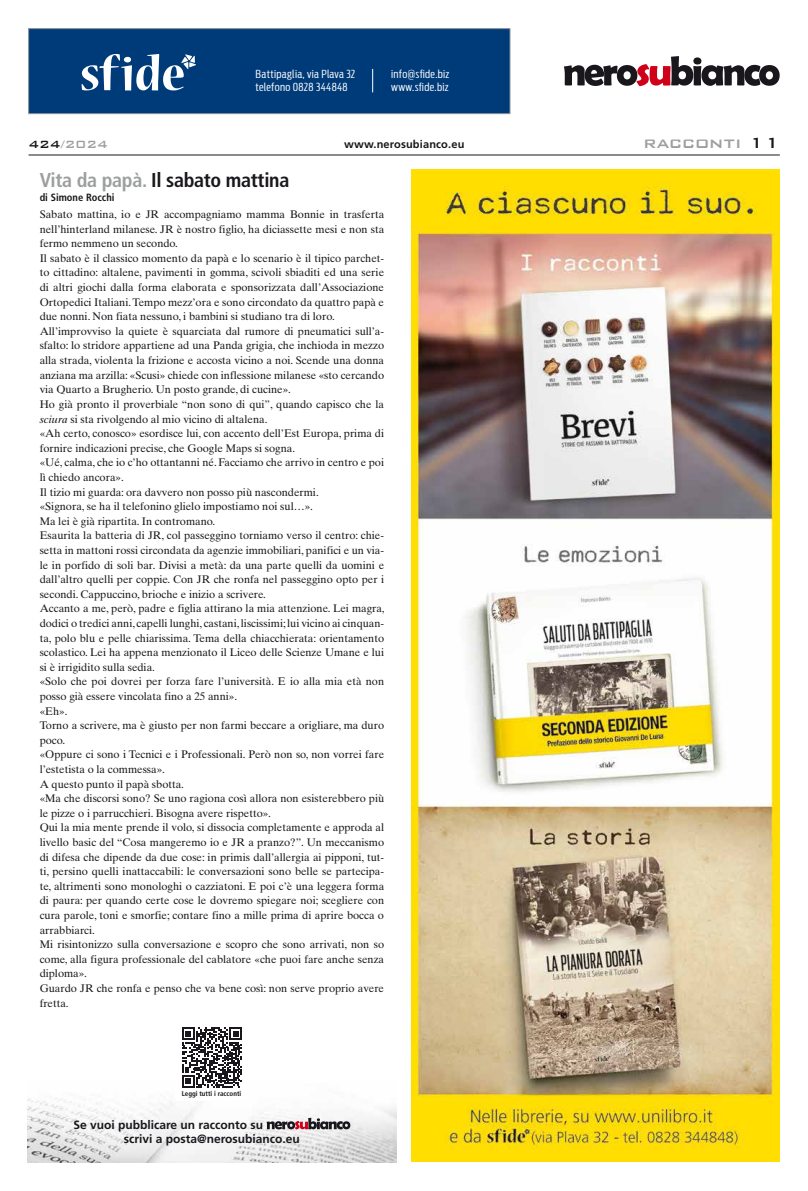
<style>
.page{position:relative;width:808px;height:1191px;background:#fff}
.page>*{position:absolute;margin:0;border:0;box-sizing:border-box;transform-origin:0 0}
.t1{font:700 condensed 20px "Frutiger";letter-spacing:-.015em;color:#1a171c}
.t2{font:500 20px "Bank Gothic";color:#9c9e9f}
.t3{font:500 14px "Bank Gothic";color:#9c9e9f}
.t4{font:700 12px/14.4px "Frutiger";color:#1a171c}
.t5{font:11px/14.6px "Times Ten";color:#1a171c}
.t6{font:300 11px/13.1px "Ford Antenna Extra Cond";letter-spacing:.025em;color:#fff;scale:1.2 1}
.t7{font:700 11px "Frutiger";letter-spacing:.015em;color:#1a171c}
.t8{font:700 condensed 10.5px "Frutiger";color:#1a171c}
.t9{font:700 condensed 7px "Frutiger";color:#1a171c}
.s1{color:#1a171c}
.s2{color:#9c9e9f}
.s3{font-style:italic}
</style>
<div class="page">
<hr style="left:29px;top:155px;width:751px;height:1px;background:#1a171c">
<svg style="left:564px;top:56px;width:216px;height:30px"></svg>
<img style="left:28px;top:1098px;width:368px;height:64px">
<svg style="left:267px;top:1117px;width:83px;height:12px"></svg>
<div style="left:174px;top:1022px;width:76px;height:78px;background:#fff;border-radius:3px"></div>
<svg style="left:182px;top:1027px;width:60px;height:60px"></svg>
<div style="left:29px;top:29px;width:481px;height:85px;background:#003b79"></div>
<svg style="left:82px;top:54px;width:114px;height:36px"></svg>
<svg style="left:372px;top:69px;width:1px;height:23px"></svg>
<div style="left:28px;top:28px;width:482px;height:86px;border:1px solid #9c9e9f"></div>
<img style="left:411px;top:169px;width:369px;height:993px">
<p class="t6" style="left:256px;top:66px;width:85px">Battipaglia, via Plava 32 telefono 0828 344848</p>
<p class="t6" style="left:391px;top:66px;width:50px">info@sfide.biz www.sfide.biz</p>
<p class="t3" style="left:28px;top:133px;width:81px"><span class="s1">424</span>/2024</p>
<p class="t7" style="left:344px;top:138px;width:122px">www.nerosubianco.eu</p>
<h1 class="t1" style="left:40px;top:168px;width:251px"><span class="s2">Vita da papà.</span> Il sabato mattina</h1>
<p class="t8" style="left:40px;top:191px;width:76px">di Simone Rocchi</p>
<p class="t5" style="left:40px;top:207px;width:346px">Sabato mattina, io e JR accompagniamo mamma Bonnie in trasferta nell’hinterland milanese. JR è nostro figlio, ha diciassette mesi e non sta fermo nemmeno un secondo.<br>Il sabato è il classico momento da papà e lo scenario è il tipico parchet&shy;to cittadino: altalene, pavimenti in gomma, scivoli sbiaditi ed una serie di altri giochi dalla forma elaborata e sponsorizzata dall’Associazione Ortopedici Italiani. Tempo mezz’ora e sono circondato da quattro papà e due nonni. Non fiata nessuno, i bambini si studiano tra di loro.<br>All’improvviso la quiete è squarciata dal rumore di pneumatici sull’a&shy;sfalto: lo stridore appartiene ad una Panda grigia, che inchioda in mezzo alla strada, violenta la frizione e accosta vicino a noi. Scende una donna anziana ma arzilla: «Scusi» chiede con inflessione milanese «sto cercando via Quarto a Brugherio. Un posto grande, di cucine».<br>Ho già pronto il proverbiale “non sono di qui”, quando capisco che la <span class="s3">sciura</span> si sta rivolgendo al mio vicino di altalena.<br>«Ah certo, conosco» esordisce lui, con accento dell’Est Europa, prima di fornire indicazioni precise, che Google Maps si sogna.<br>«Ué, calma, che io c’ho ottantanni né. Facciamo che arrivo in centro e poi lì chiedo ancora».<br>Il tizio mi guarda: ora davvero non posso più nascondermi.<br>«Signora, se ha il telefonino glielo impostiamo noi sul…».<br>Ma lei è già ripartita. In contromano.<br>Esaurita la batteria di JR, col passeggino torniamo verso il centro: chie&shy;setta in mattoni rossi circondata da agenzie immobiliari, panifici e un via&shy;le in porfido di soli bar. Divisi a metà: da una parte quelli da uomini e dall’altro quelli per coppie. Con JR che ronfa nel passeggino opto per i secondi. Cappuccino, brioche e inizio a scrivere.<br>Accanto a me, però, padre e figlia attirano la mia attenzione. Lei magra, dodici o tredici anni, capelli lunghi, castani, liscissimi; lui vicino ai cinquan&shy;ta, polo blu e pelle chiarissima. Tema della chiacchierata: orientamento scolastico. Lei ha appena menzionato il Liceo delle Scienze Umane e lui si è irrigidito sulla sedia.<br>«Solo che poi dovrei per forza fare l’università. E io alla mia età non posso già essere vincolata fino a 25 anni».<br>«Eh».<br>Torno a scrivere, ma è giusto per non farmi beccare a origliare, ma duro poco.<br>«Oppure ci sono i Tecnici e i Professionali. Però non so, non vorrei fare l’estetista o la commessa».<br>A questo punto il papà sbotta.<br>«Ma che discorsi sono? Se uno ragiona così allora non esisterebbero più le pizze o i parrucchieri. Bisogna avere rispetto».<br>Qui la mia mente prende il volo, si dissocia completamente e approda al livello basic del “Cosa mangeremo io e JR a pranzo?”. Un meccanismo di difesa che dipende da due cose: in primis dall’allergia ai pipponi, tut&shy;ti, persino quelli inattaccabili: le conversazioni sono belle se partecipa&shy;te, altrimenti sono monologhi o cazziatoni. E poi c’è una leggera forma di paura: per quando certe cose le dovremo spiegare noi; scegliere con cura parole, toni e smorfie; contare fino a mille prima di aprire bocca o arrabbiarci.<br>Mi risintonizzo sulla conversazione e scopro che sono arrivati, non so come, alla figura professionale del cablatore «che puoi fare anche senza diploma».<br>Guardo JR che ronfa e penso che va bene così: non serve proprio avere fretta.</p>
<p class="t9" style="left:182px;top:1089px;width:61px">Leggi tutti i racconti</p>
<p class="t4" style="left:124px;top:1117px;width:178px;text-indent:-50px">Se vuoi pubblicare un racconto su<br>scrivi a posta@nerosubianco.eu</p>
<h1 class="t2" style="left:643px;top:127px;width:138px">racconti <span class="s1">11</span></h1>
</div>
